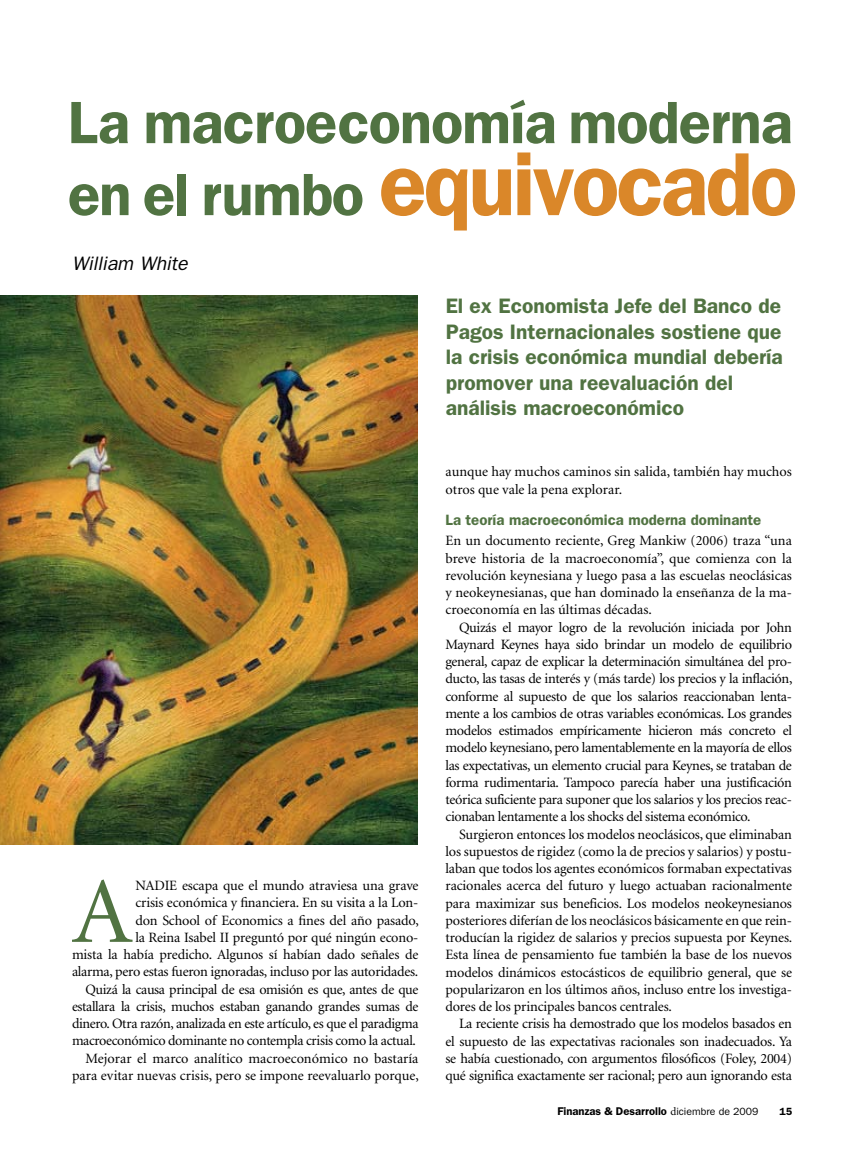
<style>
.page{position:relative;width:864px;height:1161px;background:#fff}
.page>*{position:absolute;margin:0;border:0;box-sizing:border-box;transform-origin:0 0}
.t1{font:93.9px "Minion";color:#517342}
.t2{font:600 90px "Franklin Gothic";letter-spacing:-.035em;color:#da8729}
.t3{font:600 60px "Franklin Gothic";letter-spacing:-.015em;color:#517342}
.t4{font:600 21px/25.5px "Franklin Gothic";color:#517342}
.t5{font:italic 19.5px "Franklin Gothic";color:#000}
.t6{font:600 15px "Franklin Gothic";color:#517342}
.t7{font:14.25px/17.2px "Minion";letter-spacing:-.015em;color:#000;text-align:justify}
.t8{font:600 11.25px "Franklin Gothic";color:#000}
.t9{font:600 10.5px "Franklin Gothic";color:#000}
.s1{font-size:60px;color:#517342}
.s2{font-family:"Minion";font-weight:400}
.s3{font-weight:400;font-size:10.5px}
</style>
<div class="page">
<img style="left:0;top:296px;width:418px;height:549px">
<h3 class="t3" style="left:68px;top:87px;width:726px">La macroeconomía moderna</h3>
<h2 class="t2" style="left:68px;top:131px;width:731px"><span class="s1">en el rumbo</span> equivocado</h2>
<h3 class="t5" style="left:72px;top:252px;width:117px">William White</h3>
<h3 class="t4" style="left:446px;top:293px;width:339px">El ex Economista Jefe del Banco de<br>Pagos Internacionales sostiene que la crisis económica mundial debería promover una reevaluación del análisis macroeconómico</h3>
<h1 class="t1" style="left:72px;top:866px;width:62px">A</h1>
<p class="t7" style="left:135px;top:877px;width:10px">nadie</p>
<p class="t7" style="left:72px;top:877px;width:348px;text-align:right">escapa que el mundo atraviesa una grave<br>crisis económica y financiera. En su visita a la Lon-<br>don School of Economics a fines del año pasado,<br>la Reina Isabel II preguntó por qué ningún econo-<br>mista la había predicho. Algunos sí habían dado señales de alarma, pero estas fueron ignoradas, incluso por las autoridades.<br>Quizá la causa principal de esa omisión es que, antes de que estallara la crisis, muchos estaban ganando grandes sumas de dinero. Otra razón, analizada en este artículo, es que el paradigma macroeconómico dominante no contempla crisis como la actual.<br>Mejorar el marco analítico macroeconómico no bastaría para evitar nuevas crisis, pero se impone reevaluarlo porque,</p>
<p class="t7" style="left:446px;top:464px;width:348px">aunque hay muchos caminos sin salida, también hay muchos otros que vale la pena explorar.</p>
<p class="t6" style="left:446px;top:511px;width:317px">La teoría macroeconómica moderna dominante</p>
<p class="t7" style="left:446px;top:533px;width:348px">En un documento reciente, Greg Mankiw (2006) traza “una breve historia de la macroeconomía”, que comienza con la revolución keynesiana y luego pasa a las escuelas neoclásicas y neokeynesianas, que han dominado la enseñanza de la ma&shy;croeconomía en las últimas décadas.</p>
<p class="t7" style="left:446px;top:619px;width:348px;text-indent:14px">Quizás el mayor logro de la revolución iniciada por John Maynard Keynes haya sido brindar un modelo de equilibrio general, capaz de explicar la determinación simultánea del pro&shy;ducto, las tasas de interés y (más tarde) los precios y la inflación, conforme al supuesto de que los salarios reaccionaban lenta&shy;mente a los cambios de otras variables económicas. Los grandes modelos estimados empíricamente hicieron más concreto el modelo keynesiano, pero lamentablemente en la mayoría de ellos las expectativas, un elemento crucial para Keynes, se trataban de forma rudimentaria. Tampoco parecía haber una justificación teórica suficiente para suponer que los salarios y los precios reac&shy;cionaban lentamente a los shocks del sistema económico.</p>
<p class="t7" style="left:446px;top:826px;width:348px;text-indent:14px">Surgieron entonces los modelos neoclásicos, que eliminaban los supuestos de rigidez (como la de precios y salarios) y postu&shy;laban que todos los agentes económicos formaban expectativas racionales acerca del futuro y luego actuaban racionalmente para maximizar sus beneficios. Los modelos neokeynesianos posteriores diferían de los neoclásicos básicamente en que rein&shy;troducían la rigidez de salarios y precios supuesta por Keynes.<br>Esta línea de pensamiento fue también la base de los nuevos modelos dinámicos estocásticos de equilibrio general, que se popularizaron en los últimos años, incluso entre los investiga&shy;dores de los principales bancos centrales.</p>
<p class="t7" style="left:446px;top:1016px;width:348px;text-indent:14px">La reciente crisis ha demostrado que los modelos basados en el supuesto de las expectativas racionales son inadecuados. Ya se había cuestionado, con argumentos filosóficos (Foley, 2004) qué significa exactamente ser racional; pero aun ignorando esta</p>
<p class="t8" style="left:557px;top:1105px;width:202px">Finanzas &amp; Desarrollo <span class="s2">d</span><span class="s3">iciembre de 2009</span></p>
<p class="t9" style="left:779px;top:1106px;width:14px">15</p>
</div>
